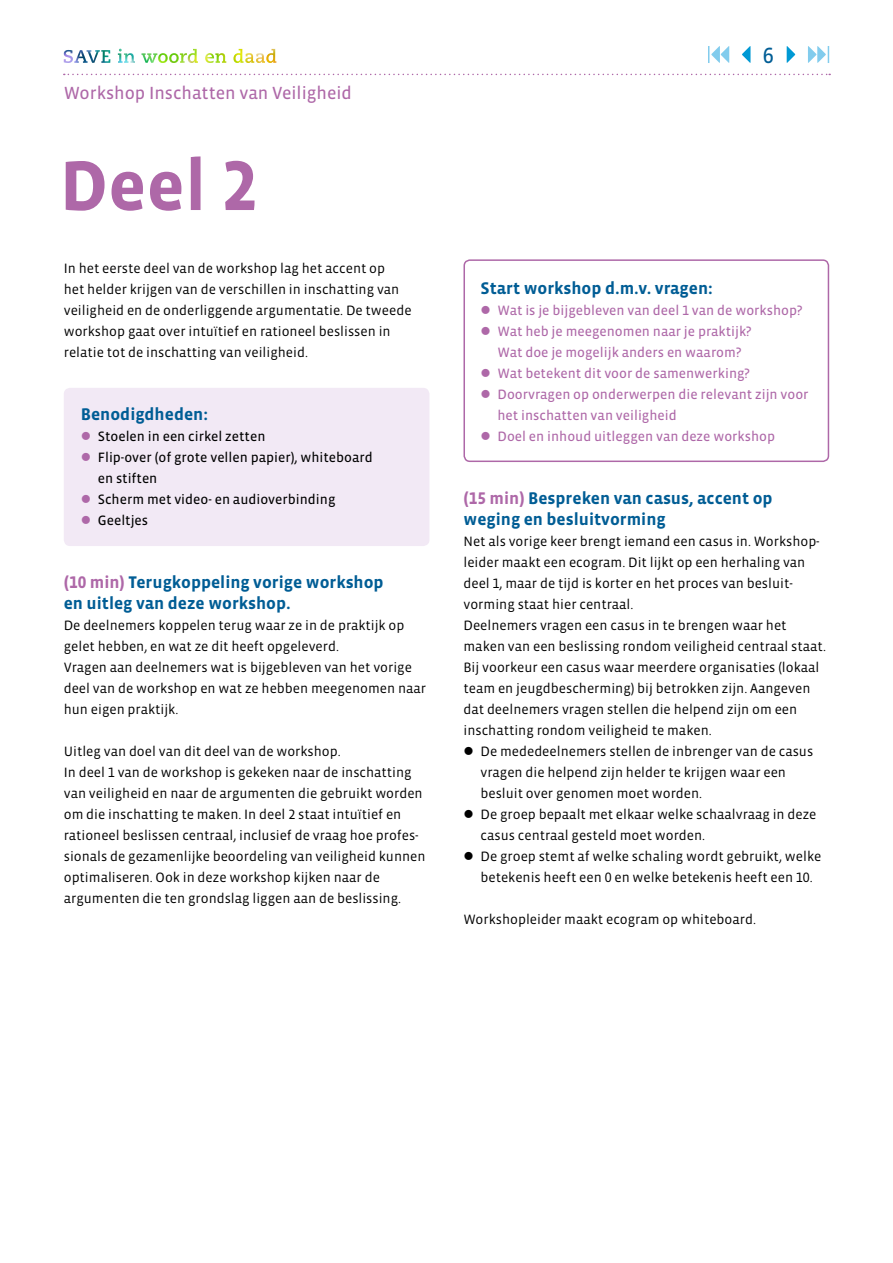
<style>
.page{position:relative;width:893px;height:1263px;background:#fff}
.page>*{position:absolute;margin:0;border:0;box-sizing:border-box;transform-origin:0 0}
.t1{font:700 72px "Vista Sans OT";color:#ae68a8}
.t2{font:22.5px "Vista Sans OT";color:#005d95}
.t3{font:18px "Vista Sans OT";color:#ae68a8}
.t4{font:700 17.25px/21px "Vista Sans OT";color:#005d95}
.t5{font:13.8px/21px "Vista Sans OT";color:#000}
.t6{font:13.8px/21px "Vista Sans OT";color:#ae68a8;text-align:center}
.t7{font:13.8px/21px "Vista Sans OT";color:#000}
.s1{color:#ae68a8}
</style>
<div class="page">
<div style="left:463px;top:259px;width:366px;height:203px;border:2px solid #ae68a8;border-radius:6px"></div>
<svg style="left:787px;top:46px;width:8px;height:17px"></svg>
<svg style="left:808px;top:46px;width:21px;height:17px"></svg>
<svg style="left:742px;top:46px;width:8px;height:17px"></svg>
<svg style="left:708px;top:46px;width:21px;height:17px"></svg>
<svg style="left:226px;top:49px;width:50px;height:14px"></svg>
<img style="left:64px;top:49px;width:162px;height:14px">
<svg style="left:64px;top:74px;width:766px;height:1px"></svg>
<div style="left:64px;top:388px;width:365px;height:158px;background:#f2e9f5;border-radius:6px"></div>
<h3 class="t3" style="left:64px;top:84px;width:290px">Workshop Inschatten van Veiligheid</h3>
<h1 class="t1" style="left:60px;top:149px;width:199px">Deel 2</h1>
<p class="t5" style="left:64px;top:258px;width:349px">In het eerste deel van de workshop lag het accent op<br>het helder krijgen van de verschillen in inschatting van veiligheid en de onderliggende argumentatie. De tweede workshop gaat over intuïtief en rationeel beslissen in relatie tot de inschatting van veiligheid.</p>
<p class="t4" style="left:81px;top:404px;width:129px">Benodigdheden:</p>
<p class="t7" style="left:81px;top:426px;width:186px"><span class="s1">●</span> Stoelen in een cirkel zetten</p>
<p class="t7" style="left:98px;top:447px;width:276px;text-indent:-17px"><span class="s1">●</span> Flip-over (of grote vellen papier), whiteboard en stiften</p>
<p class="t7" style="left:81px;top:489px;width:256px"><span class="s1">●</span> Scherm met video- en audioverbinding</p>
<p class="t7" style="left:81px;top:510px;width:69px"><span class="s1">●</span> Geeltjes</p>
<p class="t4" style="left:64px;top:572px;width:321px"><span class="s1">(10 min)</span> Terugkoppeling vorige workshop en uitleg van deze workshop.</p>
<p class="t5" style="left:64px;top:615px;width:364px">De deelnemers koppelen terug waar ze in de praktijk op gelet hebben, en wat ze dit heeft opgeleverd.<br>Vragen aan deelnemers wat is bijgebleven van het vorige deel van de workshop en wat ze hebben meegenomen naar hun eigen praktijk.</p>
<p class="t5" style="left:64px;top:741px;width:363px">Uitleg van doel van dit deel van de workshop.<br>In deel 1 van de workshop is gekeken naar de inschatting van veiligheid en naar de argumenten die gebruikt worden om die inschatting te maken. In deel 2 staat intuïtief en rationeel beslissen centraal, inclusief de vraag hoe profes&shy;sionals de gezamenlijke beoordeling van veiligheid kunnen optimaliseren. Ook in deze workshop kijken naar de argumenten die ten grondslag liggen aan de beslissing.</p>
<h2 class="t2" style="left:763px;top:44px;width:13px">6</h2>
<p class="t4" style="left:480px;top:278px;width:234px">Start workshop d.m.v. vragen:</p>
<p class="t6" style="left:480px;top:300px;width:323px">● Wat is je bijgebleven van deel 1 van de workshop?</p>
<p class="t6" style="left:480px;top:321px;width:272px">● Wat heb je meegenomen naar je praktijk?<br>Wat doe je mogelijk anders en waarom?</p>
<p class="t6" style="left:480px;top:363px;width:271px">● Wat betekent dit voor de samenwerking?</p>
<p class="t6" style="left:497px;top:384px;width:313px;text-align:left;text-indent:-17px">● Doorvragen op onderwerpen die relevant zijn voor het inschatten van veiligheid</p>
<p class="t6" style="left:480px;top:426px;width:296px">● Doel en inhoud uitleggen van deze workshop</p>
<p class="t4" style="left:463px;top:488px;width:311px"><span class="s1">(15 min)</span> Bespreken van casus, accent op weging en besluitvorming</p>
<p class="t5" style="left:463px;top:531px;width:364px">Net als vorige keer brengt iemand een casus in. Workshop&shy;leider maakt een ecogram. Dit lijkt op een herhaling van deel 1, maar de tijd is korter en het proces van besluit&shy;vorming staat hier centraal.<br>Deelnemers vragen een casus in te brengen waar het maken van een beslissing rondom veiligheid centraal staat.<br>Bij voorkeur een casus waar meerdere organisaties (lokaal team en jeugdbescherming) bij betrokken zijn. Aangeven dat deelnemers vragen stellen die helpend zijn om een inschatting rondom veiligheid te maken.</p>
<p class="t5" style="left:480px;top:741px;width:334px;text-indent:-17px">● De mededeelnemers stellen de inbrenger van de casus vragen die helpend zijn helder te krijgen waar een besluit over genomen moet worden.</p>
<p class="t5" style="left:480px;top:804px;width:337px;text-indent:-17px">● De groep bepaalt met elkaar welke schaalvraag in deze casus centraal gesteld moet worden.</p>
<p class="t5" style="left:480px;top:846px;width:342px;text-indent:-17px">● De groep stemt af welke schaling wordt gebruikt, welke betekenis heeft een 0 en welke betekenis heeft een 10.</p>
<p class="t5" style="left:463px;top:909px;width:294px">Workshopleider maakt ecogram op whiteboard.</p>
</div>
